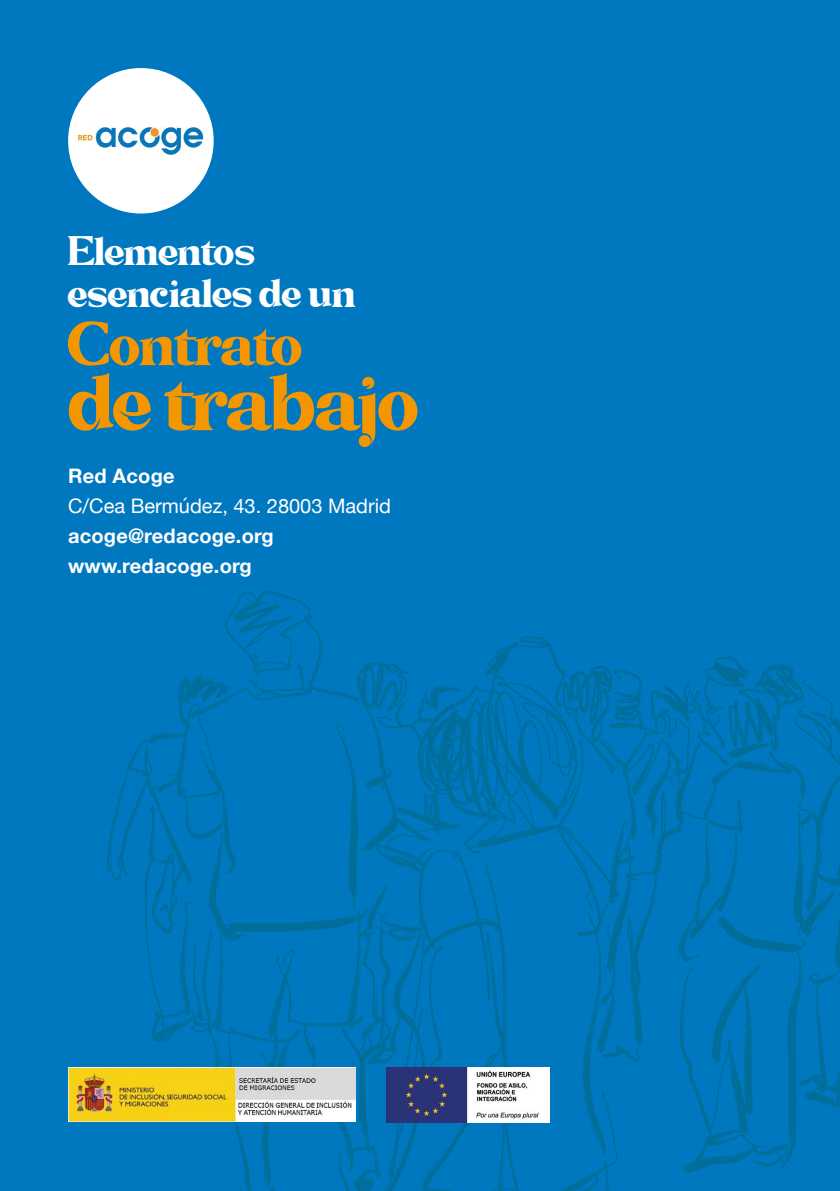
<style>
.page{position:relative;width:840px;height:1191px;background:#fff}
.page>*{position:absolute;margin:0;border:0;box-sizing:border-box;transform-origin:0 0}
.t1{font:80px "Gilbert Qualifi Demo";color:#f49600}
.t2{font:60px "Gilbert Qualifi Demo";color:#f49600}
.t3{font:40px/42px "Gilbert Qualifi Demo";letter-spacing:.01em;color:#fff}
.t4{font:700 20px/30px "Helvetica Neue";letter-spacing:.01em;color:#fff}
.t5{font:20px "Helvetica Neue";color:#fff}
</style>
<div class="page">
<div style="left:0;top:0;width:839px;height:1191px;background:#0078bf"></div>
<img style="left:68px;top:191px;width:771px;height:1000px">
<div style="left:68px;top:68px;width:145px;height:145px;background:#fff;border-radius:50%"></div>
<img style="left:77px;top:127px;width:127px;height:28px">
<img style="left:68px;top:1067px;width:287px;height:54px">
<img style="left:386px;top:1067px;width:163px;height:55px">
<h3 class="t3" style="left:68px;top:231px;width:288px">Elementos esenciales de un</h3>
<h2 class="t2" style="left:68px;top:313px;width:235px">Contrato</h2>
<h1 class="t1" style="left:68px;top:360px;width:351px">de trabajo</h1>
<p class="t4" style="left:68px;top:461px;width:108px">Red Acoge</p>
<p class="t5" style="left:68px;top:491px;width:324px">C/Cea Bermúdez, 43. 28003 Madrid</p>
<p class="t4" style="left:68px;top:521px;width:207px">acoge@redacoge.org www.redacoge.org</p>
</div>
